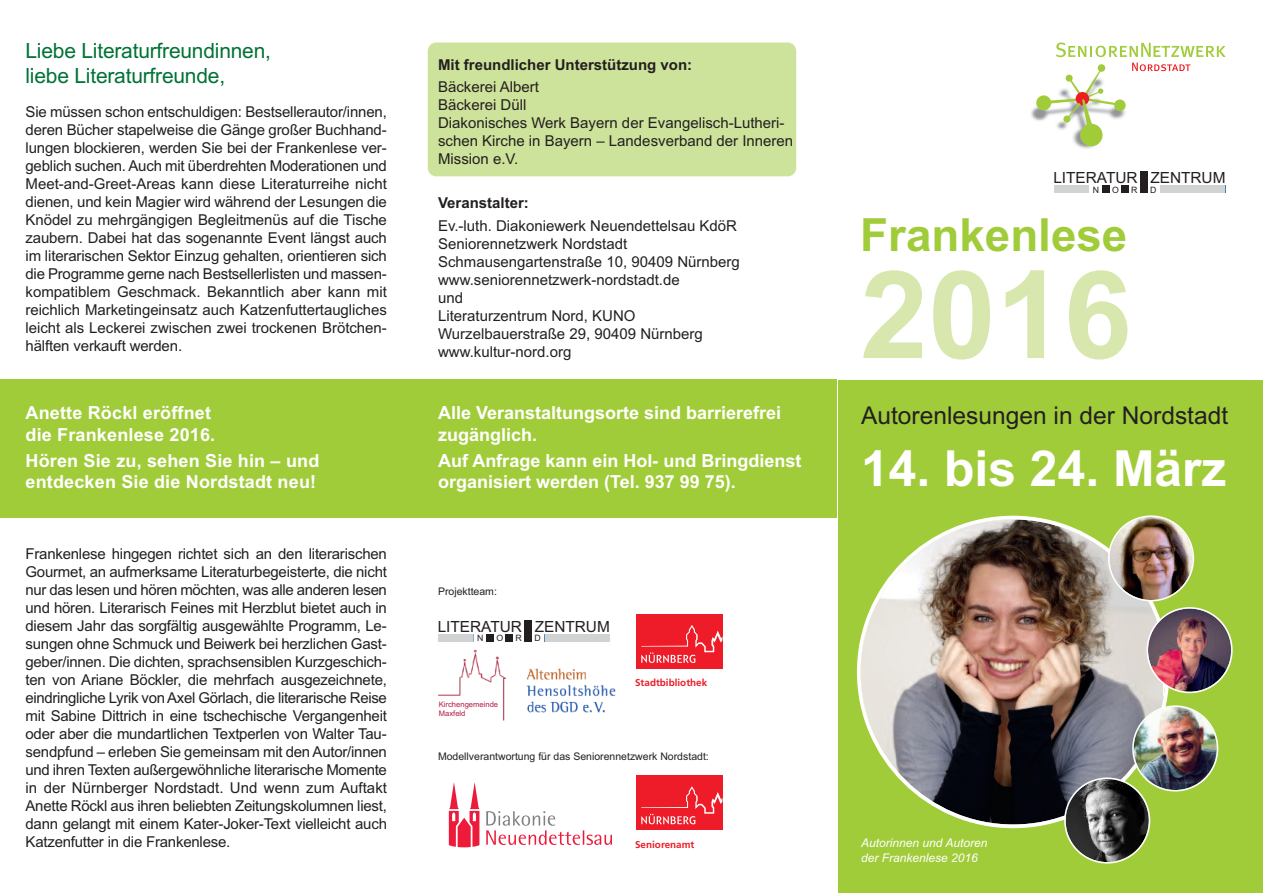
<style>
.page{position:relative;width:1263px;height:893px;background:#fff}
.page>*{position:absolute;margin:0;border:0;box-sizing:border-box;transform-origin:0 0}
.t1{font:700 122.1px "Arial";color:#d7e7ae}
.t2{font:700 49.8px "Arial";color:#fff}
.t3{font:700 45.75px "Arial";color:#a1cc3a}
.t4{font:24.6px "Arial";color:#231f20}
.t5{font:21px/25.2px "Arial";letter-spacing:-.01em;color:#007236}
.t6{font:700 18px/21.6px "Arial";color:#fff}
.t7{font:15.45px "Arial";color:#231f20}
.t8{font:15px/18px "Arial";color:#231f20}
.t9{font:700 15px "Arial";color:#231f20}
.t10{font:italic 12px/14.4px "Arial";color:#fff}
.t11{font:10.5px "Arial";color:#231f20}
.t12{font:700 9.9px "Frutiger";color:#ee1c28}
.t13{font:8.7px "Arial";color:#231f20}
.t14{font:7.65px/9.1px "Arial";color:#b61b45}
</style>
<div class="page">
<div style="left:838px;top:380px;width:425px;height:513px;background:#a1cc3a"></div>
<img style="left:1031px;top:62px;width:107px;height:87px">
<div style="left:1080px;top:124px;width:22px;height:22px;background:#a1cc3a;border-radius:50%"></div>
<div style="left:1036px;top:95px;width:15px;height:15px;background:#a1cc3a;border-radius:50%"></div>
<div style="left:1098px;top:64px;width:7px;height:8px;background:#a1cc3a;border-radius:50%"></div>
<div style="left:1114px;top:100px;width:12px;height:11px;background:#a1cc3a;border-radius:50%"></div>
<svg style="left:1048px;top:70px;width:68px;height:57px"></svg>
<svg style="left:1132px;top:63px;width:58px;height:8px"></svg>
<svg style="left:1056px;top:43px;width:169px;height:14px"></svg>
<div style="left:428px;top:43px;width:368px;height:133px;background:#cde29a;border-radius:9px"></div>
<div style="left:0;top:380px;width:412px;height:138px;background:#a1cc3a"></div>
<div style="left:412px;top:380px;width:425px;height:138px;background:#a1cc3a"></div>
<img style="left:526px;top:668px;width:90px;height:45px">
<svg style="left:449px;top:782px;width:30px;height:65px"></svg>
<svg style="left:486px;top:811px;width:126px;height:34px"></svg>
<div style="left:636px;top:775px;width:86px;height:55px;background:#ee1c28"></div>
<svg style="left:641px;top:786px;width:81px;height:38px"></svg>
<div style="left:636px;top:614px;width:86px;height:54px;background:#ee1c28"></div>
<svg style="left:641px;top:625px;width:81px;height:38px"></svg>
<img style="left:439px;top:649px;width:67px;height:72px">
<div style="left:1140px;top:171px;width:7px;height:21px;background:#231f20"></div>
<div style="left:1121px;top:185px;width:7px;height:7px;background:#231f20"></div>
<div style="left:1102px;top:185px;width:7px;height:7px;background:#231f20"></div>
<div style="left:1054px;top:185px;width:35px;height:7px;background:#d1d2d4"></div>
<div style="left:1160px;top:185px;width:65px;height:7px;background:#d1d2d4"></div>
<div style="left:524px;top:620px;width:8px;height:21px;background:#231f20"></div>
<div style="left:505px;top:634px;width:8px;height:7px;background:#231f20"></div>
<div style="left:486px;top:634px;width:8px;height:7px;background:#231f20"></div>
<div style="left:439px;top:634px;width:34px;height:7px;background:#d1d2d4"></div>
<div style="left:545px;top:634px;width:64px;height:7px;background:#d1d2d4"></div>
<img style="left:857px;top:516px;width:311px;height:312px">
<img style="left:1108px;top:515px;width:86px;height:86px">
<img style="left:1146px;top:607px;width:87px;height:86px">
<img style="left:1064px;top:705px;width:154px;height:159px">
<h3 class="t5" style="left:26px;top:38px;width:247px">Liebe Literaturfreundinnen, liebe Literaturfreunde,</h3>
<p class="t8" style="left:26px;top:102px;width:363px;text-align:justify">Sie müssen schon entschuldigen: Bestsellerautor/innen, deren Bücher stapelweise die Gänge großer Buchhand&shy;lungen blockieren, werden Sie bei der Frankenlese ver&shy;geblich suchen. Auch mit überdrehten Moderationen und Meet-and-Greet-Areas kann diese Literaturreihe nicht dienen, und kein Magier wird während der Lesungen die Knödel zu mehrgängigen Begleitmenüs auf die Tische zaubern. Dabei hat das sogenannte Event längst auch im literarischen Sektor Einzug gehalten, orientieren sich die Programme gerne nach Bestsellerlisten und massen&shy;kompatiblem Geschmack. Bekanntlich aber kann mit reichlich Marketingeinsatz auch Katzenfuttertaugliches leicht als Leckerei zwischen zwei trockenen Brötchen&shy;hälften verkauft werden.</p>
<p class="t6" style="left:26px;top:402px;width:191px">Anette Röckl eröffnet die Frankenlese 2016.</p>
<p class="t6" style="left:26px;top:450px;width:295px">Hören Sie zu, sehen Sie hin – und entdecken Sie die Nordstadt neu!</p>
<p class="t8" style="left:26px;top:545px;width:363px;text-align:justify">Frankenlese hingegen richtet sich an den literarischen Gourmet, an aufmerksame Literaturbegeisterte, die nicht nur das lesen und hören möchten, was alle anderen lesen und hören. Literarisch Feines mit Herzblut bietet auch in diesem Jahr das sorgfältig ausgewählte Programm, Le&shy;sungen ohne Schmuck und Beiwerk bei herzlichen Gast&shy;geber/innen. Die dichten, sprachsensiblen Kurzgeschich&shy;ten von Ariane Böckler, die mehrfach ausgezeichnete, eindringliche Lyrik von Axel Görlach, die literarische Reise mit Sabine Dittrich in eine tschechische Vergangenheit oder aber die mundartlichen Textperlen von Walter Tau&shy;sendpfund – erleben Sie gemeinsam mit den Autor/innen und ihren Texten außergewöhnliche literarische Momente in der Nürnberger Nordstadt. Und wenn zum Auftakt Anette Röckl aus ihren beliebten Zeitungskolumnen liest, dann gelangt mit einem Kater-Joker-Text vielleicht auch Katzenfutter in die Frankenlese.</p>
<p class="t9" style="left:438px;top:56px;width:256px">Mit freundlicher Unterstützung von:</p>
<p class="t8" style="left:438px;top:78px;width:357px">Bäckerei Albert<br>Bäckerei Düll<br>Diakonisches Werk Bayern der Evangelisch-Lutheri&shy;schen Kirche in Bayern – Landesverband der Inneren<br>Mission e.V.</p>
<p class="t9" style="left:438px;top:194px;width:92px">Veranstalter:</p>
<p class="t8" style="left:438px;top:217px;width:303px">Ev.-luth. Diakoniewerk Neuendettelsau KdöR<br>Seniorennetzwerk Nordstadt<br>Schmausengartenstraße 10, 90409 Nürnberg www.seniorennetzwerk-nordstadt.de<br>und<br>Literaturzentrum Nord, KUNO<br>Wurzelbauerstraße 29, 90409 Nürnberg www.kultur-nord.org</p>
<p class="t6" style="left:438px;top:402px;width:345px">Alle Veranstaltungsorte sind barrierefrei zugänglich.</p>
<p class="t6" style="left:438px;top:450px;width:365px">Auf Anfrage kann ein Hol- und Bringdienst organisiert werden (Tel. 937 99 75).</p>
<p class="t11" style="left:438px;top:585px;width:60px">Projektteam:</p>
<p class="t7" style="left:438px;top:616px;width:174px">LITERATUR ZENTRUM</p>
<p class="t13" style="left:477px;top:633px;width:8px">N</p>
<p class="t13" style="left:496px;top:633px;width:8px">O</p>
<p class="t13" style="left:516px;top:633px;width:8px">R</p>
<p class="t13" style="left:535px;top:633px;width:8px">D</p>
<p class="t14" style="left:439px;top:700px;width:61px">Kirchengemeinde<br>Maxfeld</p>
<p class="t12" style="left:635px;top:679px;width:74px">Stadtbibliothek</p>
<p class="t11" style="left:438px;top:750px;width:272px">Modellverantwortung für das Seniorennetzwerk Nordstadt:</p>
<p class="t12" style="left:635px;top:840px;width:61px">Seniorenamt</p>
<p class="t7" style="left:1053px;top:167px;width:174px">LITERATUR ZENTRUM</p>
<p class="t13" style="left:1093px;top:184px;width:8px">N</p>
<p class="t13" style="left:1112px;top:184px;width:8px">O</p>
<p class="t13" style="left:1131px;top:184px;width:8px">R</p>
<p class="t13" style="left:1150px;top:184px;width:8px">D</p>
<h3 class="t3" style="left:860px;top:209px;width:269px">Frankenlese</h3>
<h1 class="t1" style="left:860px;top:244px;width:273px">2016</h1>
<h3 class="t4" style="left:861px;top:401px;width:369px">Autorenlesungen in der Nordstadt</h3>
<h2 class="t2" style="left:861px;top:439px;width:367px">14. bis 24. März</h2>
<p class="t10" style="left:861px;top:836px;width:128px">Autorinnen und Autoren der Frankenlese 2016</p>
</div>
